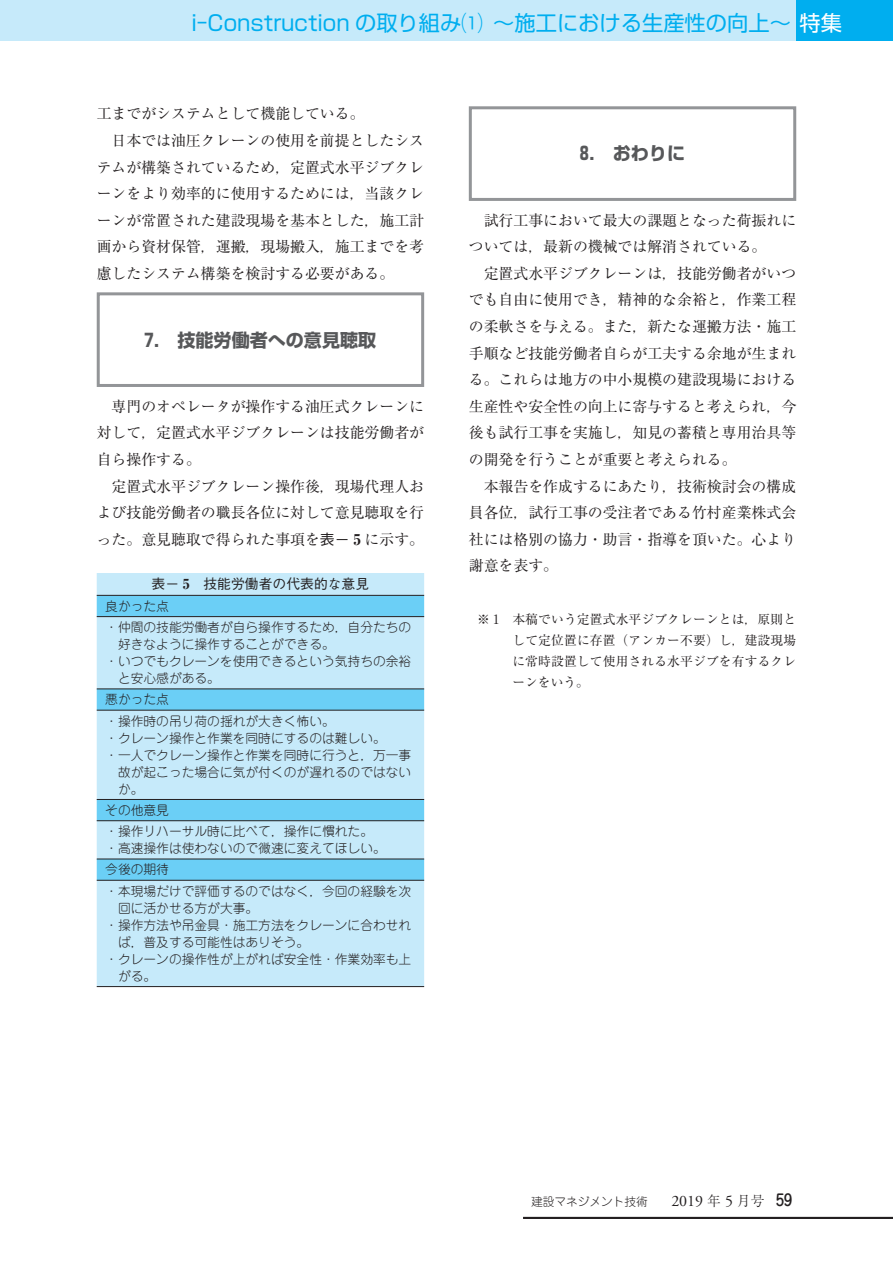
<style>
.page{position:relative;width:893px;height:1263px;background:#fff}
.page>*{position:absolute;margin:0;border:0;box-sizing:border-box;transform-origin:0 0}
.t1{font:21.3px "Shin Go Pr 6 N";color:#00aeef}
.t2{font:700 18px "Shin Go Pr 6 N";color:#57585a}
.t3{font:14.85px/26.5px "Ryumin Pr 6 N";color:#231f20;text-align:justify}
.t4{font:500 13.8px "Gothic BBB Pr 6 N";color:#231f20}
.t5{font:300 12.75px/21.3px "Jun 101 Pro";color:#231f20}
.t6{font:12.75px/21.3px "Ryumin Pr 6 N";letter-spacing:.01em;color:#231f20;text-align:justify}
.t7{font:300 11.7px "Jun 101 Pro";color:#231f20}
.s1{color:#fff}
.s2{font-family:"Gothic BBB Pr 6 N";font-weight:500}
.s3{font-weight:800}
.s4{font-family:"Ryumin Pr 6 N";font-weight:800}
.s5{font-family:"Adobe Garamond Pro";font-weight:400;font-size:15.9px}
.s6{font-family:"Ryumin Pr 6 N";font-size:13.8px}
.s7{font-family:"Jun 34 Pro";font-weight:500;font-size:15.9px}
</style>
<div class="page">
<div style="left:795px;top:0;width:98px;height:40px;background:#00aeef"></div>
<div style="left:0;top:0;width:795px;height:40px;background:#c6eafa"></div>
<div style="left:97px;top:292px;width:327px;height:95px;border:3px solid #939598"></div>
<div style="left:469px;top:106px;width:327px;height:95px;border:3px solid #939598"></div>
<div style="left:97px;top:573px;width:327px;height:413px;background:#c6eafa"></div>
<svg style="left:97px;top:596px;width:327px;height:284px;background:#aae0f7"></svg>
<hr style="left:97px;top:595px;width:327px;height:1px;background:#231f20">
<hr style="left:97px;top:616px;width:327px;height:1px;background:#231f20">
<hr style="left:97px;top:689px;width:327px;height:1px;background:#231f20">
<hr style="left:97px;top:710px;width:327px;height:1px;background:#231f20">
<hr style="left:97px;top:799px;width:327px;height:1px;background:#231f20">
<hr style="left:97px;top:820px;width:327px;height:1px;background:#231f20">
<hr style="left:97px;top:859px;width:327px;height:1px;background:#231f20">
<hr style="left:97px;top:880px;width:327px;height:1px;background:#231f20">
<hr style="left:97px;top:986px;width:327px;height:1px;background:#231f20">
<hr style="left:523px;top:1217px;width:370px;height:2px;background:#231f20">
<h1 class="t1" style="left:191px;top:6px;width:652px">i-Construction の取り組み⑴ 〜施工における生産性の向上〜<span class="s1">特集</span></h1>
<p class="t3" style="left:97px;top:100px;width:269px">工までがシステムとして機能している。</p>
<p class="t3" style="left:112px;top:126px;width:314px">日本では油圧クレーンの使用を前提としたシス</p>
<p class="t3" style="left:97px;top:153px;width:329px">テムが構築されているため，定置式水平ジブクレ</p>
<p class="t3" style="left:97px;top:180px;width:329px">ーンをより効率的に使用するためには，当該クレ</p>
<p class="t3" style="left:97px;top:206px;width:329px">ーンが常置された建設現場を基本とした，施工計</p>
<p class="t3" style="left:97px;top:233px;width:329px">画から資材保管，運搬，現場搬入，施工までを考</p>
<p class="t3" style="left:97px;top:259px;width:299px">慮したシステム構築を検討する必要がある。</p>
<p class="t2" style="left:145px;top:325px;width:233px">7.　技能労働者への意見聴取</p>
<p class="t3" style="left:97px;top:392px;width:329px;text-indent:15px">専門のオペレータが操作する油圧式クレーンに対して，定置式水平ジブクレーンは技能労働者が自ら操作する。</p>
<p class="t3" style="left:97px;top:472px;width:329px;text-indent:15px">定置式水平ジブクレーン操作後，現場代理人および技能労働者の職長各位に対して意見聴取を行った。意見聴取で得られた事項を<span class="s2">表－</span> <span class="s3">5</span> に示す。</p>
<p class="t4" style="left:152px;top:573px;width:219px">表－ <span class="s4">5</span>　技能労働者の代表的な意見</p>
<p class="t5" style="left:105px;top:594px;width:308px">良かった点<br>・仲間の技能労働者が自ら操作するため，自分たちの</p>
<p class="t5" style="left:118px;top:632px;width:218px">好きなように操作することができる。</p>
<p class="t5" style="left:105px;top:649px;width:308px">・いつでもクレーンを使用できるという気持ちの余裕</p>
<p class="t5" style="left:118px;top:666px;width:104px">と安心感がある。</p>
<p class="t5" style="left:105px;top:687px;width:231px">悪かった点<br>・操作時の吊り荷の揺れが大きく怖い。</p>
<p class="t5" style="left:105px;top:726px;width:282px">・クレーン操作と作業を同時にするのは難しい。</p>
<p class="t5" style="left:105px;top:743px;width:308px">・一人でクレーン操作と作業を同時に行うと，万一事</p>
<p class="t5" style="left:118px;top:760px;width:295px">故が起こった場合に気が付くのが遅れるのではない</p>
<p class="t5" style="left:118px;top:777px;width:27px">か。</p>
<p class="t5" style="left:105px;top:798px;width:269px">その他意見<br>・操作リハーサル時に比べて，操作に慣れた。</p>
<p class="t5" style="left:105px;top:836px;width:308px">・高速操作は使わないので微速に変えてほしい。<br>今後の期待<br>・本現場だけで評価するのではなく，今回の経験を次</p>
<p class="t5" style="left:118px;top:896px;width:142px">回に活かせる方が大事。</p>
<p class="t5" style="left:105px;top:913px;width:308px">・操作方法や吊金具・施工方法をクレーンに合わせれ</p>
<p class="t5" style="left:118px;top:930px;width:193px">ば，普及する可能性はありそう。</p>
<p class="t5" style="left:105px;top:947px;width:308px">・クレーンの操作性が上がれば安全性・作業効率も上</p>
<p class="t5" style="left:118px;top:964px;width:40px">がる。</p>
<p class="t2" style="left:580px;top:139px;width:107px">8.　おわりに</p>
<p class="t3" style="left:469px;top:206px;width:329px;text-indent:15px">試行工事において最大の課題となった荷振れについては，最新の機械では解消されている。</p>
<p class="t3" style="left:469px;top:259px;width:329px;text-indent:15px">定置式水平ジブクレーンは，技能労働者がいつでも自由に使用でき，精神的な余裕と，作業工程の柔軟さを与える。また，新たな運搬方法・施工手順など技能労働者自らが工夫する余地が生まれる。これらは地方の中小規模の建設現場における生産性や安全性の向上に寄与すると考えられ，今後も試行工事を実施し，知見の蓄積と専用治具等の開発を行うことが重要と考えられる。</p>
<p class="t3" style="left:469px;top:472px;width:329px;text-indent:15px">本報告を作成するにあたり，技術検討会の構成員各位，試行工事の受注者である竹村産業株式会社には格別の協力・助言・指導を頂いた。心より謝意を表す。</p>
<p class="t6" style="left:512px;top:607px;width:285px;text-indent:-35px">※ 1　本稿でいう定置式水平ジブクレーンとは，原則として定位置に存置（アンカー不要）し，建設現場に常時設置して使用される水平ジブを有するクレーンをいう。</p>
<p class="t7" style="left:531px;top:1192px;width:262px">建設マネジメント技術　　<span class="s5">2019</span> <span class="s6">年</span> <span class="s5">5</span> <span class="s6">月号</span> <span class="s7">59</span></p>
</div>
